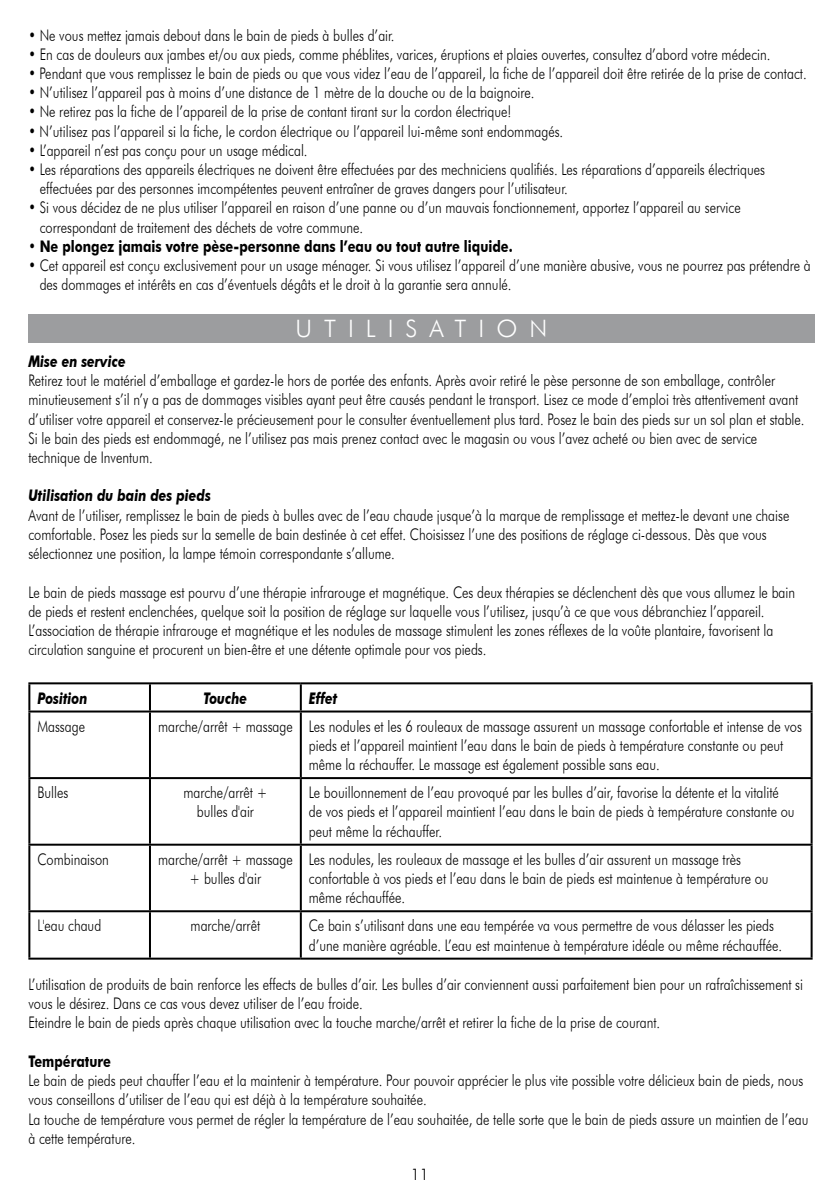
<style>
.page{position:relative;width:840px;height:1191px;background:#fff}
.page>*{position:absolute;margin:0;border:0;box-sizing:border-box;transform-origin:0 0}
.t1{font:300 24px "Futura BT";letter-spacing:.5em;color:#fff}
.t2{font:300 16px/19.2px "Futura BT";color:#000;scale:.8 1}
.t3{font:700 16px "Futura BT";color:#000;scale:.8 1}
.t4{font:italic 700 16px "Futura BT";color:#000;scale:.8 1}
.t5{font:300 16px "Futura BT";color:#000}
</style>
<div class="page">
<hr style="left:28px;top:682px;width:122px;height:2px;background:#000">
<hr style="left:28px;top:684px;width:2px;height:26px;background:#000">
<hr style="left:150px;top:682px;width:150px;height:2px;background:#000">
<hr style="left:149px;top:684px;width:2px;height:26px;background:#000">
<hr style="left:300px;top:682px;width:512px;height:2px;background:#000">
<hr style="left:299px;top:684px;width:2px;height:26px;background:#000">
<hr style="left:810px;top:684px;width:2px;height:26px;background:#000">
<hr style="left:28px;top:710px;width:122px;height:2px;background:#000">
<hr style="left:28px;top:712px;width:2px;height:65px;background:#000">
<hr style="left:150px;top:710px;width:150px;height:2px;background:#000">
<hr style="left:149px;top:712px;width:2px;height:65px;background:#000">
<hr style="left:300px;top:710px;width:512px;height:2px;background:#000">
<hr style="left:299px;top:712px;width:2px;height:65px;background:#000">
<hr style="left:810px;top:712px;width:2px;height:65px;background:#000">
<hr style="left:28px;top:777px;width:122px;height:2px;background:#000">
<hr style="left:28px;top:779px;width:2px;height:64px;background:#000">
<hr style="left:150px;top:777px;width:150px;height:2px;background:#000">
<hr style="left:149px;top:779px;width:2px;height:64px;background:#000">
<hr style="left:300px;top:777px;width:512px;height:2px;background:#000">
<hr style="left:299px;top:779px;width:2px;height:64px;background:#000">
<hr style="left:810px;top:779px;width:2px;height:64px;background:#000">
<hr style="left:28px;top:843px;width:122px;height:2px;background:#000">
<hr style="left:28px;top:845px;width:2px;height:65px;background:#000">
<hr style="left:150px;top:843px;width:150px;height:2px;background:#000">
<hr style="left:149px;top:845px;width:2px;height:65px;background:#000">
<hr style="left:300px;top:843px;width:512px;height:2px;background:#000">
<hr style="left:299px;top:845px;width:2px;height:65px;background:#000">
<hr style="left:810px;top:845px;width:2px;height:65px;background:#000">
<hr style="left:28px;top:910px;width:122px;height:2px;background:#000">
<hr style="left:28px;top:912px;width:2px;height:45px;background:#000">
<hr style="left:150px;top:910px;width:150px;height:2px;background:#000">
<hr style="left:149px;top:912px;width:2px;height:45px;background:#000">
<hr style="left:300px;top:910px;width:512px;height:2px;background:#000">
<hr style="left:299px;top:912px;width:2px;height:45px;background:#000">
<hr style="left:810px;top:912px;width:2px;height:45px;background:#000">
<hr style="left:28px;top:957px;width:122px;height:2px;background:#000">
<hr style="left:150px;top:957px;width:150px;height:2px;background:#000">
<hr style="left:300px;top:957px;width:512px;height:2px;background:#000">
<div style="left:28px;top:315px;width:786px;height:28px;background:#9c9d9f"></div>
<p class="t2" style="left:28px;top:25px;width:459px">• Ne vous mettez jamais debout dans le bain de pieds à bulles d’air.</p>
<p class="t2" style="left:28px;top:44px;width:928px">• En cas de douleurs aux jambes et/ou aux pieds, comme phéblites, varices, éruptions et plaies ouvertes, consultez d’abord votre médecin.</p>
<p class="t2" style="left:28px;top:63px;width:973px">• Pendant que vous remplissez le bain de pieds ou que vous videz l’eau de l’appareil, la fiche de l’appareil doit être retirée de la prise de contact.</p>
<p class="t2" style="left:28px;top:83px;width:634px">• N’utilisez l’appareil pas à moins d’une distance de 1 mètre de la douche ou de la baignoire.</p>
<p class="t2" style="left:28px;top:102px;width:605px">• Ne retirez pas la fiche de l’appareil de la prise de contant tirant sur la cordon électrique!</p>
<p class="t2" style="left:28px;top:121px;width:669px">• N’utilisez pas l’appareil si la fiche, le cordon électrique ou l’appareil lui-même sont endommagés.</p>
<p class="t2" style="left:28px;top:140px;width:350px">• L’appareil n’est pas conçu pour un usage médical.</p>
<p class="t2" style="left:40px;top:159px;width:907px;text-indent:-11px">• Les réparations des appareils électriques ne doivent être effectuées par des mechniciens qualifiés. Les réparations d’appareils électriques effectuées par des personnes imcompétentes peuvent entraîner de graves dangers pour l’utilisateur.</p>
<p class="t2" style="left:40px;top:198px;width:877px;text-indent:-11px">• Si vous décidez de ne plus utiliser l’appareil en raison d’une panne ou d’un mauvais fonctionnement, apportez l’appareil au service correspondant de traitement des déchets de votre commune.</p>
<p class="t3" style="left:28px;top:236px;width:606px">• Ne plongez jamais votre pèse-personne dans l’eau ou tout autre liquide.</p>
<p class="t2" style="left:40px;top:255px;width:964px;text-indent:-11px">• Cet appareil est conçu exclusivement pour un usage ménager. Si vous utilisez l’appareil d’une manière abusive, vous ne pourrez pas prétendre à des dommages et intérêts en cas d’éventuels dégâts et le droit à la garantie sera annulé.</p>
<h1 class="t1" style="left:295px;top:314px;width:253px">UTILISATION</h1>
<p class="t4" style="left:28px;top:351px;width:123px">Mise en service</p>
<p class="t2" style="left:28px;top:371px;width:971px">Retirez tout le matériel d’emballage et gardez-le hors de portée des enfants. Après avoir retiré le pèse personne de son emballage, contrôler minutieusement s’il n’y a pas de dommages visibles ayant peut être causés pendant le transport. Lisez ce mode d’emploi très attentivement avant d’utiliser votre appareil et conservez-le précieusement pour le consulter éventuellement plus tard. Posez le bain des pieds sur un sol plan et stable.<br>Si le bain des pieds est endommagé, ne l’utilisez pas mais prenez contact avec le magasin ou vous l’avez acheté ou bien avec de service technique de Inventum.</p>
<p class="t4" style="left:28px;top:486px;width:230px">Utilisation du bain des pieds</p>
<p class="t2" style="left:28px;top:505px;width:952px">Avant de l’utiliser, remplissez le bain de pieds à bulles avec de l’eau chaude jusque’à la marque de remplissage et mettez-le devant une chaise comfortable. Posez les pieds sur la semelle de bain destinée à cet effet. Choisissez l’une des positions de réglage ci-dessous. Dès que vous sélectionnez une position, la lampe témoin correspondante s’allume.</p>
<p class="t2" style="left:28px;top:582px;width:959px">Le bain de pieds massage est pourvu d’une thérapie infrarouge et magnétique. Ces deux thérapies se déclenchent dès que vous allumez le bain de pieds et restent enclenchées, quelque soit la position de réglage sur laquelle vous l’utilisez, jusqu’à ce que vous débranchiez l’appareil.<br>L’association de thérapie infrarouge et magnétique et les nodules de massage stimulent les zones réflexes de la voûte plantaire, favorisent la circulation sanguine et procurent un bien-être et une détente optimale pour vos pieds.</p>
<p class="t4" style="left:37px;top:688px;width:64px">Position</p>
<p class="t4" style="left:203px;top:688px;width:56px">Touche</p>
<p class="t4" style="left:308px;top:688px;width:37px">Effet</p>
<p class="t2" style="left:37px;top:716px;width:61px">Massage</p>
<p class="t2" style="left:308px;top:716px;width:617px;text-indent:-151px">marche/arrêt + massage Les nodules et les 6 rouleaux de massage assurent un massage confortable et intense de vos pieds et l’appareil maintient l’eau dans le bain de pieds à température constante ou peut même la réchauffer. Le massage est également possible sans eau.</p>
<p class="t2" style="left:37px;top:783px;width:40px">Bulles</p>
<p class="t2" style="left:183px;top:783px;width:106px;text-align:center">marche/arrêt + bulles d'air</p>
<p class="t2" style="left:308px;top:783px;width:608px">Le bouillonnement de l’eau provoqué par les bulles d’air, favorise la détente et la vitalité de vos pieds et l’appareil maintient l’eau dans le bain de pieds à température constante ou peut même la réchauffer.</p>
<p class="t2" style="left:37px;top:849px;width:91px">Combinaison</p>
<p class="t2" style="left:158px;top:849px;width:170px;text-align:center">marche/arrêt + massage + bulles d'air</p>
<p class="t2" style="left:308px;top:849px;width:576px">Les nodules, les rouleaux de massage et les bulles d’air assurent un massage très confortable à vos pieds et l’eau dans le bain de pieds est maintenue à température ou même réchauffée.</p>
<p class="t2" style="left:37px;top:916px;width:81px">L'eau chaud</p>
<p class="t2" style="left:190px;top:916px;width:89px">marche/arrêt</p>
<p class="t2" style="left:308px;top:916px;width:593px">Ce bain s’utilisant dans une eau tempérée va vous permettre de vous délasser les pieds d’une manière agréable. L’eau est maintenue à température idéale ou même réchauffée.</p>
<p class="t2" style="left:28px;top:974px;width:969px">L’utilisation de produits de bain renforce les effects de bulles d’air. Les bulles d’air conviennent aussi parfaitement bien pour un rafraîchissement si vous le désirez. Dans ce cas vous devez utiliser de l’eau froide.<br>Eteindre le bain de pieds après chaque utilisation avec la touche marche/arrêt et retirer la fiche de la prise de courant.</p>
<p class="t3" style="left:28px;top:1051px;width:105px">Température</p>
<p class="t2" style="left:28px;top:1070px;width:976px">Le bain de pieds peut chauffer l’eau et la maintenir à température. Pour pouvoir apprécier le plus vite possible votre délicieux bain de pieds, nous vous conseillons d’utiliser de l’eau qui est déjà à la température souhaitée.<br>La touche de température vous permet de régler la température de l’eau souhaitée, de telle sorte que le bain de pieds assure un maintien de l’eau à cette température.</p>
<p class="t5" style="left:410px;top:1165px;width:20px">11</p>
</div>
